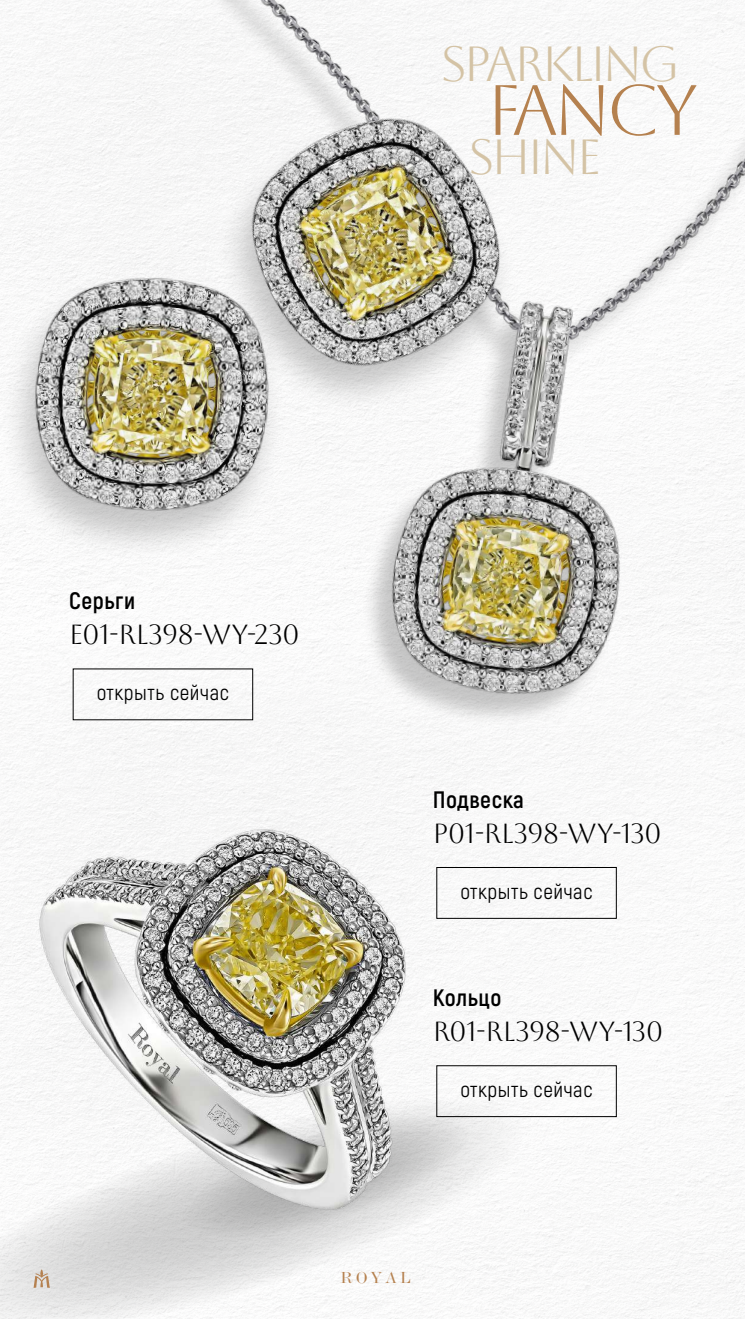
<style>
.page{position:relative;width:745px;height:1319px;background:#fff}
.page>*{position:absolute;margin:0;border:0;box-sizing:border-box;transform-origin:0 0}
.t1{font:70.88px "Aboreto";letter-spacing:-.075em;color:#b5814f}
.t2{font:49px "Aboreto";letter-spacing:-.075em;color:#d4c3a5}
.t3{font:27.5px "Aboreto";letter-spacing:-.03em;color:#000}
.t4{font:700 23.75px "Akrobat";letter-spacing:.025em;color:#000}
.t5{font:21.25px "Akrobat";letter-spacing:.025em;color:#000}
.t6{font:16.25px "Baron MT Modern Cyr";color:#b5814f}
</style>
<div class="page">
<img style="left:1px;top:788px;width:743px;height:530px">
<img style="left:0;top:0;width:744px;height:788px">
<svg style="left:0;top:1080px;width:542px;height:238px;fill:#f5f5f5"></svg>
<svg style="left:172px;top:1106px;width:308px;height:139px"></svg>
<img style="left:30px;top:818px;width:389px;height:399px">
<div style="left:0;top:274px;width:286px;height:287px;background:#000;opacity:.21"></div>
<img style="left:15px;top:266px;width:264px;height:257px">
<img style="left:199px;top:72px;width:346px;height:348px">
<div style="left:436px;top:867px;width:180px;height:51px;border:1px solid #000"></div>
<svg style="left:34px;top:1268px;width:16px;height:19px"></svg>
<h2 class="t2" style="left:440px;top:36px;width:241px">SPARKLING</h2>
<h1 class="t1" style="left:486px;top:69px;width:213px">FANCY</h1>
<h2 class="t2" style="left:468px;top:128px;width:135px">SHINE</h2>
<p class="t4" style="left:69px;top:586px;width:67px">Серьги</p>
<p class="t3" style="left:69px;top:618px;width:232px">E01-RL398-WY-230</p>
<p class="t5" style="left:97px;top:679px;width:133px">открыть сейчас</p>
<p class="t4" style="left:432px;top:784px;width:93px">Подвеска</p>
<p class="t3" style="left:432px;top:817px;width:230px">P01-RL398-WY-130</p>
<p class="t5" style="left:460px;top:878px;width:133px">открыть сейчас</p>
<p class="t4" style="left:432px;top:982px;width:70px">Кольцо</p>
<p class="t3" style="left:432px;top:1015px;width:232px">R01-RL398-WY-130</p>
<p class="t5" style="left:460px;top:1076px;width:133px">открыть сейчас</p>
<p class="t6" style="left:340px;top:1268px;width:71px">R O Y A L</p>
</div>
